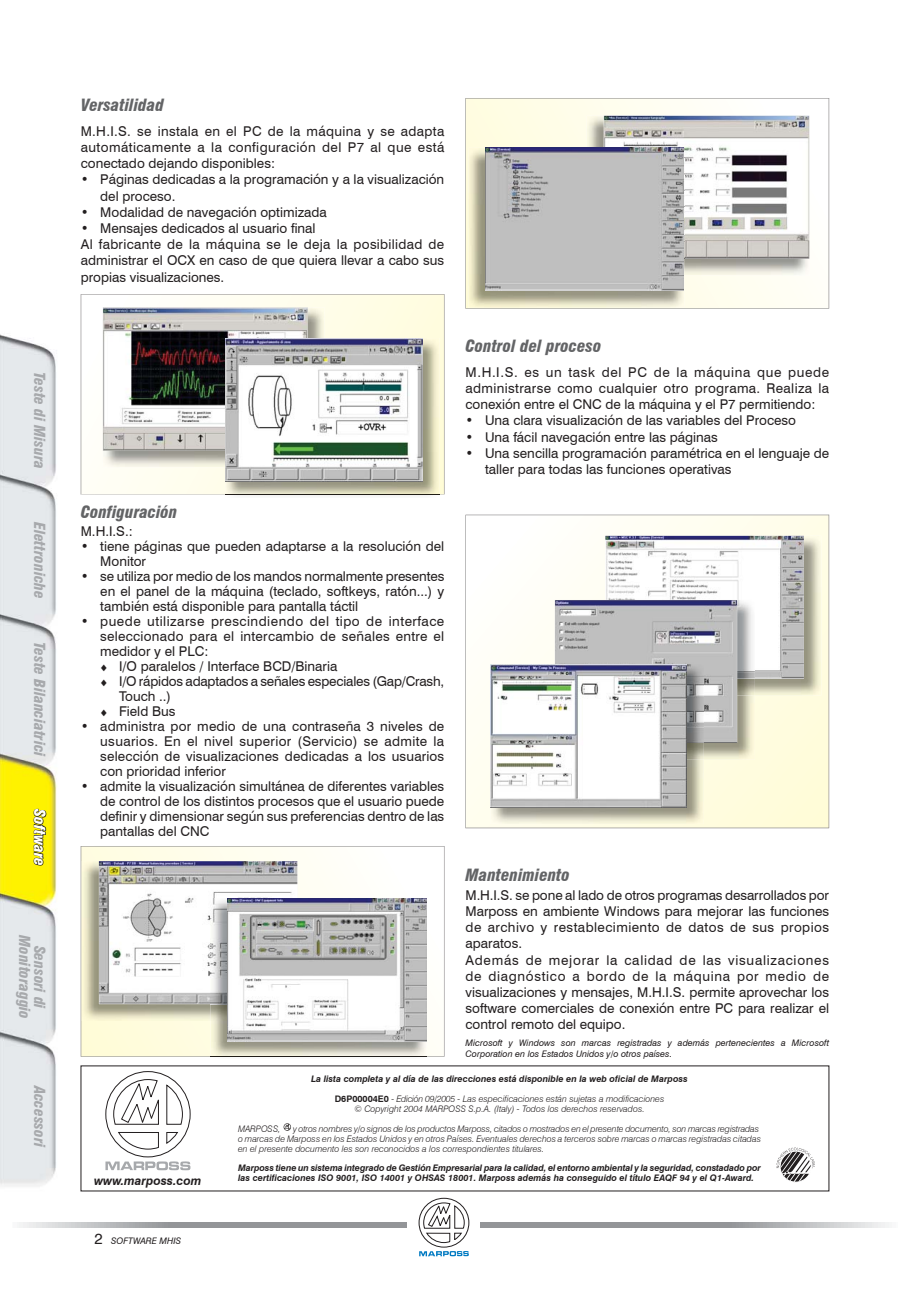
<style>
.page{position:relative;width:918px;height:1289px;background:#fff}
.page>*{position:absolute;margin:0;border:0;box-sizing:border-box;transform-origin:0 0}
.t1{font:italic 900 condensed 16.5px "Swiss 721 BT";color:#636466}
.t2{font:italic 900 condensed 15px/15px "Swiss 721 BT";color:#a7a9ac;text-align:center}
.t3{font:italic 900 condensed 15px "Swiss 721 BT";color:#fff}
.t4{font:13.5px/16.2px "Swiss 721 BT";color:#231f20;text-align:justify}
.t5{font:13.5px "Swiss 721 BT";letter-spacing:.035em;color:#231f20}
.t6{font:13.5px "Swiss 721 BT";letter-spacing:.02em;color:#231f20}
.t7{font:italic 700 12px "Swiss 721 BT";color:#231f20}
.t8{font:italic 300 9px/9.8px "Swiss 721 BT";color:#231f20}
.t9{font:italic 700 9px/19.5px "Swiss 721 BT";color:#231f20;text-align:center}
.t10{font:italic 9px/10.8px "Swiss 721 BT";color:#231f20}
.s1{font-size:9px}
.s2{font-style:normal;font-size:15px}
.s3{font-style:normal}
.s4{font-weight:300}
</style>
<div class="page">
<img style="left:0;top:294px;width:95px;height:898px">
<svg style="left:418px;top:1197px;width:51px;height:59px"></svg>
<svg style="left:19px;top:1222px;width:150px;height:6px"></svg>
<div style="left:169px;top:1222px;width:119px;height:6px;background:#939598"></div>
<div style="left:288px;top:1222px;width:119px;height:6px;background:#939598"></div>
<svg style="left:731px;top:1222px;width:158px;height:6px"></svg>
<div style="left:606px;top:1222px;width:125px;height:6px;background:#939598"></div>
<div style="left:480px;top:1222px;width:126px;height:6px;background:#939598"></div>
<svg style="left:776px;top:1147px;width:38px;height:35px"></svg>
<svg style="left:105px;top:1071px;width:86px;height:99px"></svg>
<svg style="left:466px;top:515px;width:363px;height:313px"></svg>
<img style="left:755px;top:536px;width:66px;height:159px">
<img style="left:605px;top:536px;width:199px;height:142px">
<img style="left:704px;top:695px;width:51px;height:64px">
<img style="left:737px;top:678px;width:18px;height:17px">
<img style="left:737px;top:600px;width:18px;height:78px">
<img style="left:555px;top:600px;width:182px;height:143px">
<img style="left:491px;top:759px;width:213px;height:65px">
<img style="left:687px;top:664px;width:17px;height:79px">
<img style="left:491px;top:664px;width:196px;height:143px">
<svg style="left:81px;top:846px;width:363px;height:210px"></svg>
<img style="left:82px;top:861px;width:216px;height:160px">
<img style="left:99px;top:861px;width:198px;height:143px">
<img style="left:211px;top:898px;width:216px;height:158px">
<img style="left:211px;top:1056px;width:216px;height:1px">
<img style="left:211px;top:1004px;width:17px;height:17px">
<img style="left:211px;top:898px;width:17px;height:106px">
<img style="left:228px;top:898px;width:198px;height:143px">
<svg style="left:81px;top:294px;width:363px;height:200px"></svg>
<img style="left:103px;top:307px;width:222px;height:160px">
<img style="left:103px;top:307px;width:205px;height:143px">
<img style="left:225px;top:338px;width:215px;height:158px">
<img style="left:225px;top:494px;width:215px;height:1px">
<img style="left:225px;top:338px;width:197px;height:143px">
<svg style="left:466px;top:98px;width:363px;height:210px"></svg>
<img style="left:587px;top:115px;width:223px;height:160px">
<img style="left:604px;top:116px;width:205px;height:142px">
<img style="left:468px;top:148px;width:216px;height:160px">
<img style="left:485px;top:148px;width:199px;height:143px">
<svg style="left:284px;top:1123px;width:7px;height:7px"></svg>
<p class="t2" style="left:47px;top:372px;width:98px;rotate:90deg">Teste di Misura</p>
<p class="t2" style="left:47px;top:522px;width:78px;rotate:90deg">Elettroniche</p>
<p class="t2" style="left:47px;top:641px;width:117px;rotate:90deg">Teste Bilanciatrici</p>
<p class="t3" style="left:49px;top:809px;width:58px;rotate:90deg">Software</p>
<p class="t2" style="left:47px;top:935px;width:85px;rotate:90deg">Sensori di<br>Monitoraggio</p>
<p class="t2" style="left:47px;top:1085px;width:63px;rotate:90deg">Accessori</p>
<p class="t1" style="left:81px;top:95px;width:85px">Versatilidad</p>
<p class="t4" style="left:81px;top:122px;width:365px">M.H.I.S. se instala en el PC de la máquina y se adapta automáticamente a la configuración del P7 al que está conectado dejando disponibles:</p>
<p class="t4" style="left:100px;top:171px;width:346px;text-indent:-19px">• Páginas dedicadas a la programación y a la visualización del proceso.</p>
<p class="t4" style="left:81px;top:203px;width:248px">• Modalidad de navegación optimizada</p>
<p class="t4" style="left:81px;top:219px;width:365px;text-align:left">• Mensajes dedicados al usuario final<br>Al fabricante de la máquina se le deja la posibilidad de administrar el OCX en caso de que quiera llevar a cabo sus propias visualizaciones.</p>
<p class="t1" style="left:81px;top:502px;width:98px">Configuración</p>
<p class="t4" style="left:81px;top:522px;width:53px">M.H.I.S.:</p>
<p class="t4" style="left:100px;top:538px;width:346px;line-height:15px;text-indent:-19px">• tiene páginas que pueden adaptarse a la resolución del<br>Monitor</p>
<p class="t4" style="left:100px;top:568px;width:346px;line-height:15px;text-indent:-19px">• se utiliza por medio de los mandos normalmente presentes en el panel de la máquina (teclado, softkeys, ratón...) y también está disponible para pantalla táctil</p>
<p class="t5" style="left:81px;top:611px;width:365px">• puede utilizarse prescindiendo del tipo de interface</p>
<p class="t6" style="left:100px;top:626px;width:346px">seleccionado para el intercambio de señales entre el</p>
<p class="t4" style="left:100px;top:642px;width:110px">medidor y el PLC:</p>
<p class="t4" style="left:100px;top:657px;width:239px"><span class="s1">♦</span> I/O paralelos / Interface BCD/Binaria</p>
<p class="t4" style="left:100px;top:672px;width:346px"><span class="s1">♦</span> I/O rápidos adaptados a señales especiales (Gap/Crash,</p>
<p class="t4" style="left:119px;top:687px;width:54px">Touch ..)</p>
<p class="t4" style="left:100px;top:702px;width:77px"><span class="s1">♦</span> Field Bus</p>
<p class="t4" style="left:100px;top:718px;width:346px;line-height:15px;text-indent:-19px">• administra por medio de una contraseña 3 niveles de usuarios. En el nivel superior (Servicio) se admite la selección de visualizaciones dedicadas a los usuarios con prioridad inferior</p>
<p class="t4" style="left:100px;top:778px;width:346px;line-height:15px;text-indent:-19px">• admite la visualización simultánea de diferentes variables de control de los distintos procesos que el usuario puede definir y dimensionar según sus preferencias dentro de las pantallas del CNC</p>
<p class="t1" style="left:466px;top:336px;width:137px">Control del proceso</p>
<p class="t4" style="left:466px;top:363px;width:365px">M.H.I.S. es un task del PC de la máquina que puede administrarse como cualquier otro programa. Realiza la conexión entre el CNC de la máquina y el P7 permitiendo:</p>
<p class="t4" style="left:466px;top:412px;width:332px">• Una clara visualización de las variables del Proceso</p>
<p class="t4" style="left:466px;top:428px;width:254px">• Una fácil navegación entre las páginas</p>
<p class="t4" style="left:485px;top:444px;width:346px;text-indent:-19px">• Una sencilla programación paramétrica en el lenguaje de taller para todas las funciones operativas</p>
<p class="t7" style="left:94px;top:1171px;width:109px">www.marposs.com</p>
<p class="t10" style="left:95px;top:1234px;width:88px"><span class="s2">2</span> SOFTWARE MHIS</p>
<p class="t1" style="left:466px;top:864px;width:106px">Mantenimiento</p>
<p class="t4" style="left:466px;top:886px;width:365px;text-align:left">M.H.I.S. se pone al lado de otros programas desarrollados por Marposs en ambiente Windows para mejorar las funciones de archivo y restablecimiento de datos de sus propios aparatos.<br>Además de mejorar la calidad de las visualizaciones de diagnóstico a bordo de la máquina por medio de visualizaciones y mensajes, M.H.I.S. permite aprovechar los software comerciales de conexión entre PC para realizar el control remoto del equipo.</p>
<p class="t10" style="left:466px;top:1037px;width:365px">Microsoft y Windows son marcas registradas y además pertenecientes a Microsoft<br>Corporation en los Estados Unidos y/o otros países.</p>
<p class="t9" style="left:311px;top:1069px;width:378px">La lista completa y al día de las direcciones está disponible en la web oficial de Marposs<br><span class="s3">D6P00004E0</span> <span class="s4">- Edición 09/2005 - Las especificaciones están sujetas a modificaciones</span></p>
<p class="t8" style="left:354px;top:1103px;width:292px">© Copyright 2004 MARPOSS S.p.A. (Italy) - Todos los de re chos re ser va dos.</p>
<p class="t8" style="left:238px;top:1124px;width:44px">MARPOSS,</p>
<p class="t8" style="left:238px;top:1124px;width:524px;text-indent:55px">y otros nombres y/o signos de los productos Marposs, citados o mostrados en el presente documento, son marcas registradas o marcas de Marposs en los Estados Unidos y en otros Países. Eventuales derechos a terceros sobre marcas o marcas registradas citadas en el presente documento les son reconocidos a los correspondientes titulares.</p>
<p class="t9" style="left:238px;top:1162px;width:524px;line-height:9.8px;text-align:left">Marposs tiene un sistema integrado de Gestión Empresarial para la calidad, el entorno ambiental y la seguridad, constadado por las certificaciones ISO 9001, ISO 14001 y OHSAS 18001. Marposs además ha conseguido el título EAQF 94 y el Q1-Award.</p>
</div>
